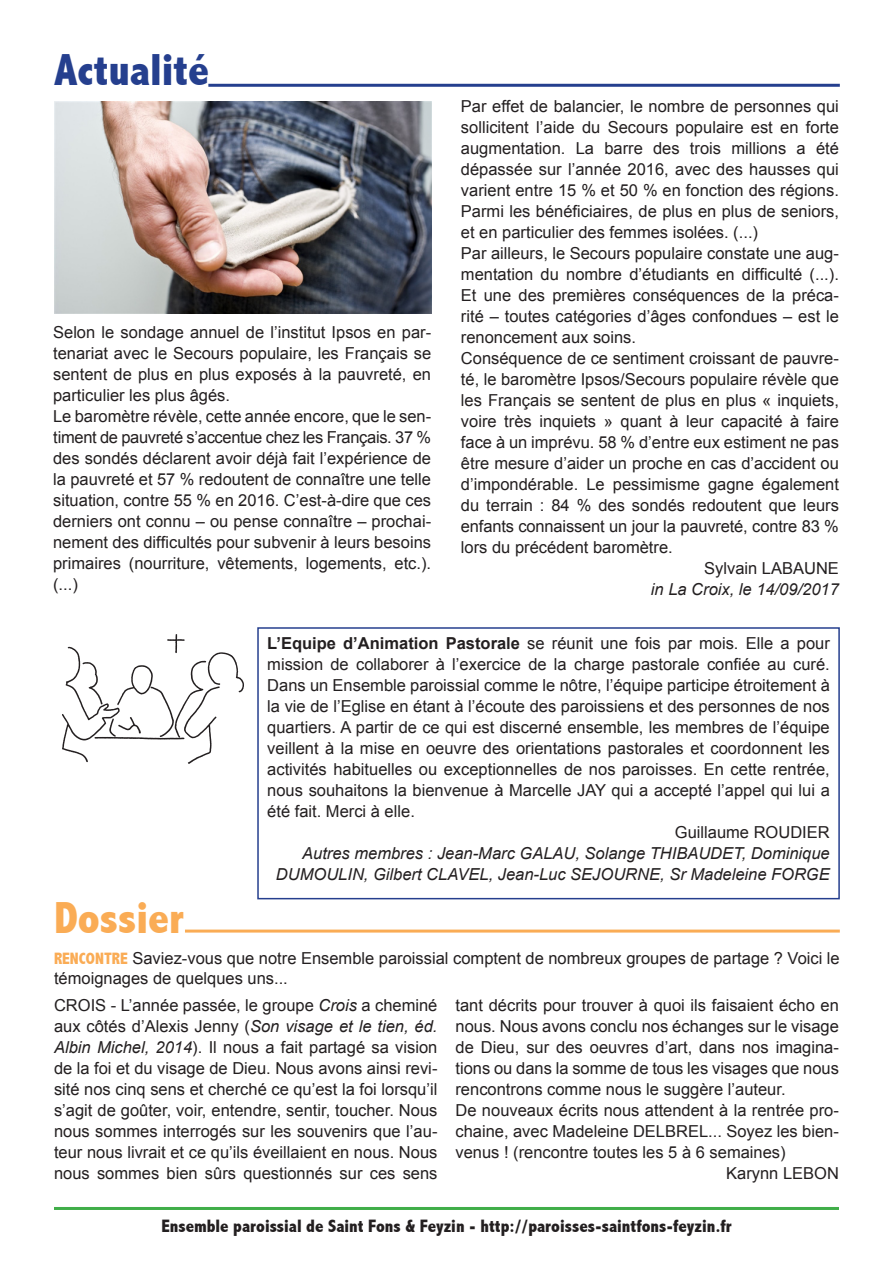
<style>
.page{position:relative;width:893px;height:1263px;background:#fff}
.page>*{position:absolute;margin:0;border:0;box-sizing:border-box;transform-origin:0 0}
.t1{font:800 condensed 45px "Abadi";color:#253f8e}
.t2{font:800 condensed 45px "Abadi";color:#faac55}
.t3{font:800 condensed 18px "Abadi";color:#231f20}
.t4{font:16.5px/21px "Arial";color:#231f20;text-align:justify}
.t5{font:italic 16.5px/21px "Arial";color:#231f20;text-align:right}
.s1{font-weight:700}
.s2{font-family:"Abadi";font-weight:800;font-stretch:condensed;color:#faac55}
.s3{font-style:italic}
</style>
<div class="page">
<hr style="left:54px;top:1207px;width:785px;height:3px;background:#40ae49">
<hr style="left:208px;top:84px;width:632px;height:3px;background:#253f8e">
<hr style="left:185px;top:929px;width:655px;height:3px;background:#faac55">
<div style="left:257px;top:627px;width:583px;height:272px;border:2px solid #253f8e"></div>
<img style="left:62px;top:634px;width:182px;height:130px">
<img style="left:54px;top:101px;width:377px;height:212px">
<p class="t1" style="left:54px;top:44px;width:157px">Actualité</p>
<p class="t4" style="left:53px;top:322px;width:379px">Selon le sondage annuel de l’institut Ipsos en par&shy;tenariat avec le Secours populaire, les Français se sentent de plus en plus exposés à la pauvreté, en particulier les plus âgés.</p>
<p class="t4" style="left:53px;top:406px;width:379px">Le baromètre révèle, cette année encore, que le sen&shy;timent de pauvreté s’accentue chez les Français. 37 % des sondés déclarent avoir déjà fait l’expérience de la pauvreté et 57 % redoutent de connaître une telle situation, contre 55 % en 2016. C’est-à-dire que ces derniers ont connu – ou pense connaître – prochai&shy;nement des difficultés pour subvenir à leurs besoins primaires (nourriture, vêtements, logements, etc.). (...)</p>
<p class="t4" style="left:461px;top:96px;width:380px">Par effet de balancier, le nombre de personnes qui sollicitent l’aide du Secours populaire est en forte augmentation. La barre des trois millions a été dépassée sur l’année 2016, avec des hausses qui varient entre 15 % et 50 % en fonction des régions.<br>Parmi les bénéficiaires, de plus en plus de seniors, et en particulier des femmes isolées. (...)</p>
<p class="t4" style="left:461px;top:243px;width:379px">Par ailleurs, le Secours populaire constate une aug&shy;mentation du nombre d’étudiants en difficulté (...).<br>Et une des premières conséquences de la préca&shy;rité – toutes catégories d’âges confondues – est le renoncement aux soins.</p>
<p class="t4" style="left:461px;top:348px;width:379px">Conséquence de ce sentiment croissant de pauvre&shy;té, le baromètre Ipsos/Secours populaire révèle que les Français se sentent de plus en plus « inquiets, voire très inquiets » quant à leur capacité à faire face à un imprévu. 58 % d’entre eux estiment ne pas être mesure d’aider un proche en cas d’accident ou d’impondérable. Le pessimisme gagne également du terrain : 84 % des sondés redoutent que leurs enfants connaissent un jour la pauvreté, contre 83 % lors du précédent baromètre.</p>
<p class="t4" style="left:704px;top:558px;width:136px">Sylvain LABAUNE</p>
<p class="t5" style="left:651px;top:579px;width:190px">in La Croix, le 14/09/2017</p>
<p class="t4" style="left:267px;top:633px;width:564px"><span class="s1">L’Equipe d’Animation Pastorale</span> se réunit une fois par mois. Elle a pour mission de collaborer à l’exercice de la charge pastorale confiée au curé.<br>Dans un Ensemble paroissial comme le nôtre, l’équipe participe étroitement à la vie de l’Eglise en étant à l’écoute des paroissiens et des personnes de nos quartiers. A partir de ce qui est discerné ensemble, les membres de l’équipe veillent à la mise en oeuvre des orientations pastorales et coordonnent les activités habituelles ou exceptionnelles de nos paroisses. En cette rentrée, nous souhaitons la bienvenue à Marcelle JAY qui a accepté l’appel qui lui a été fait. Merci à elle.</p>
<p class="t4" style="left:675px;top:822px;width:156px">Guillaume ROUDIER</p>
<p class="t5" style="left:276px;top:843px;width:555px">Autres membres : Jean-Marc GALAU, Solange THIBAUDET, Dominique<br>DUMOULIN, Gilbert CLAVEL, Jean-Luc SEJOURNE, Sr Madeleine FORGE</p>
<p class="t2" style="left:54px;top:892px;width:131px">Dossier</p>
<p class="t4" style="left:54px;top:949px;width:787px;line-height:19.8px"><span class="s2">RENCONTRE</span> Saviez-vous que notre Ensemble paroissial comptent de nombreux groupes de partage ? Voici le témoignages de quelques uns...</p>
<p class="t4" style="left:54px;top:995px;width:385px">CROIS - L’année passée, le groupe <span class="s3">Crois</span> a cheminé aux côtés d’Alexis Jenny (<span class="s3">Son visage et le tien, éd.<br>Albin Michel, 2014</span>). Il nous a fait partagé sa vision de la foi et du visage de Dieu. Nous avons ainsi revi&shy;sité nos cinq sens et cherché ce qu’est la foi lorsqu’il s’agit de goûter, voir, entendre, sentir, toucher. Nous nous sommes interrogés sur les souvenirs que l’au&shy;teur nous livrait et ce qu’ils éveillaient en nous. Nous nous sommes bien sûrs questionnés sur ces sens</p>
<p class="t4" style="left:455px;top:995px;width:385px">tant décrits pour trouver à quoi ils faisaient écho en nous. Nous avons conclu nos échanges sur le visage de Dieu, sur des oeuvres d’art, dans nos imagina&shy;tions ou dans la somme de tous les visages que nous rencontrons comme nous le suggère l’auteur.</p>
<p class="t4" style="left:455px;top:1100px;width:385px">De nouveaux écrits nous attendent à la rentrée pro&shy;chaine, avec Madeleine DELBREL... Soyez les bien&shy;venus ! (rencontre toutes les 5 à 6 semaines)</p>
<p class="t4" style="left:726px;top:1163px;width:114px">Karynn LEBON</p>
<p class="t3" style="left:161px;top:1216px;width:572px">Ensemble paroissial de Saint Fons &amp; Feyzin - http://paroisses-saintfons-feyzin.fr</p>
</div>
